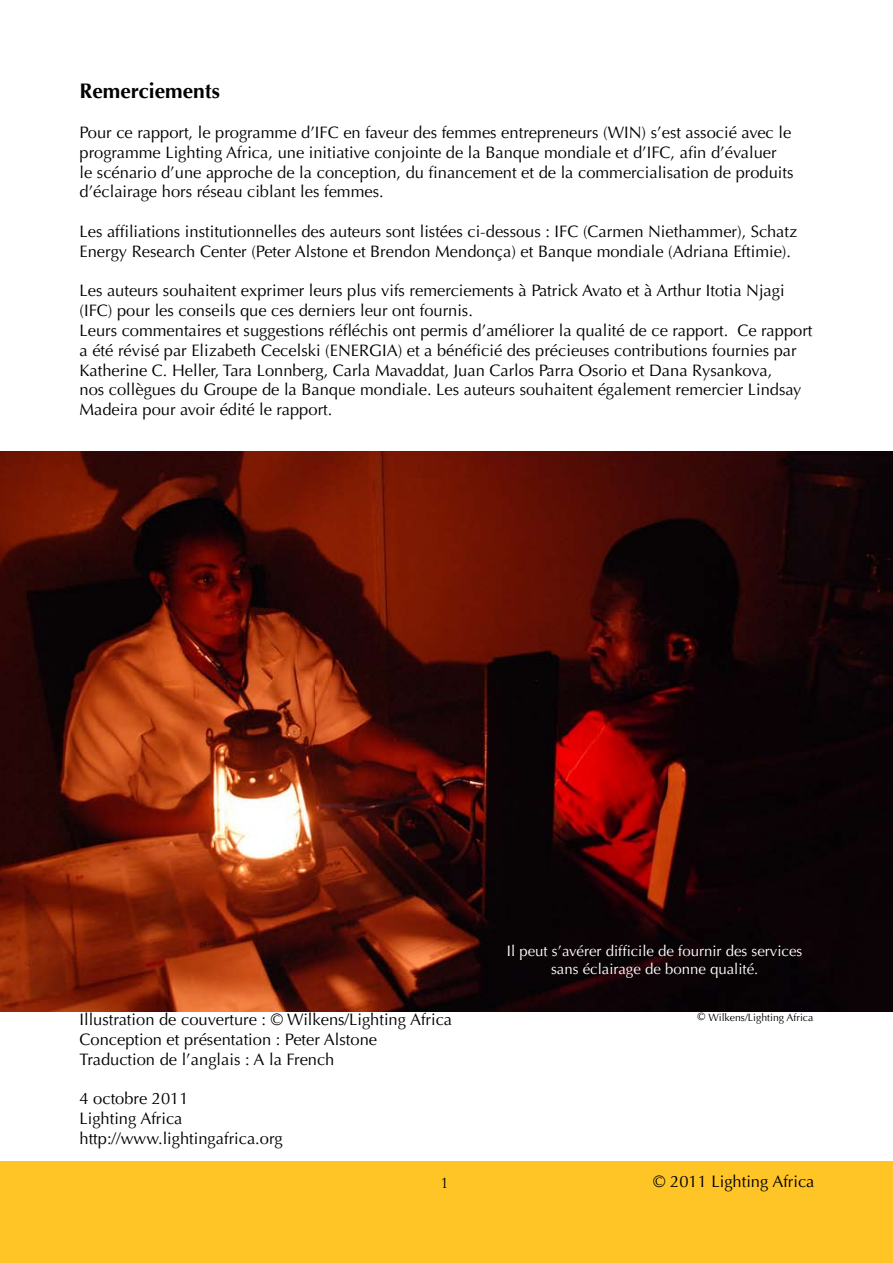
<style>
.page{position:relative;width:893px;height:1263px;background:#fff}
.page>*{position:absolute;margin:0;border:0;box-sizing:border-box;transform-origin:0 0}
.t1{font:700 21px "Optima LT";color:#000}
.t2{font:16.5px/19.8px "Optima LT";color:#000}
.t3{font:16.5px "Garamond";color:#000}
.t4{font:15px/18px "Optima LT";color:#fff;text-align:center}
.t5{font:10.5px "Optima LT";color:#000}
</style>
<div class="page">
<div style="left:0;top:1162px;width:893px;height:101px;background:#ffc425"></div>
<img style="left:0;top:452px;width:893px;height:559px">
<p class="t1" style="left:80px;top:79px;width:142px">Remerciements</p>
<p class="t2" style="left:80px;top:123px;width:715px">Pour ce rapport, le programme d’IFC en faveur des femmes entrepreneurs (WIN) s’est associé avec le programme Lighting Africa, une initiative conjointe de la Banque mondiale et d’IFC, afin d’évaluer le scénario d’une approche de la conception, du financement et de la commercialisation de produits d’éclairage hors réseau ciblant les femmes.</p>
<p class="t2" style="left:80px;top:222px;width:719px">Les affiliations institutionnelles des auteurs sont listées ci-dessous : IFC (Carmen Niethammer), Schatz<br>Energy Research Center (Peter Alstone et Brendon Mendonça) et Banque mondiale (Adriana Eftimie).</p>
<p class="t2" style="left:80px;top:281px;width:734px">Les auteurs souhaitent exprimer leurs plus vifs remerciements à Patrick Avato et à Arthur Itotia Njagi (IFC) pour les conseils que ces derniers leur ont fournis.<br>Leurs commentaires et suggestions réfléchis ont permis d’améliorer la qualité de ce rapport. Ce rapport a été révisé par Elizabeth Cecelski (ENERGIA) et a bénéficié des précieuses contributions fournies par Katherine C. Heller, Tara Lonnberg, Carla Mavaddat, Juan Carlos Parra Osorio et Dana Rysankova,<br>nos collègues du Groupe de la Banque mondiale. Les auteurs souhaitent également remercier Lindsay Madeira pour avoir édité le rapport.</p>
<p class="t2" style="left:80px;top:1010px;width:374px">Illustration de couverture : © Wilkens/Lighting Africa<br>Conception et présentation : Peter Alstone<br>Traduction de l’anglais : A la French</p>
<p class="t2" style="left:80px;top:1089px;width:205px">4 octobre 2011<br>Lighting Africa http://www.lightingafrica.org</p>
<p class="t4" style="left:507px;top:942px;width:297px">Il peut s’avérer difficile de fournir des services sans éclairage de bonne qualité.</p>
<p class="t5" style="left:698px;top:1011px;width:117px">© Wilkens/Lighting Africa</p>
<p class="t3" style="left:441px;top:1173px;width:9px">1</p>
<p class="t2" style="left:653px;top:1172px;width:163px">© 2011 Lighting Africa</p>
</div>
